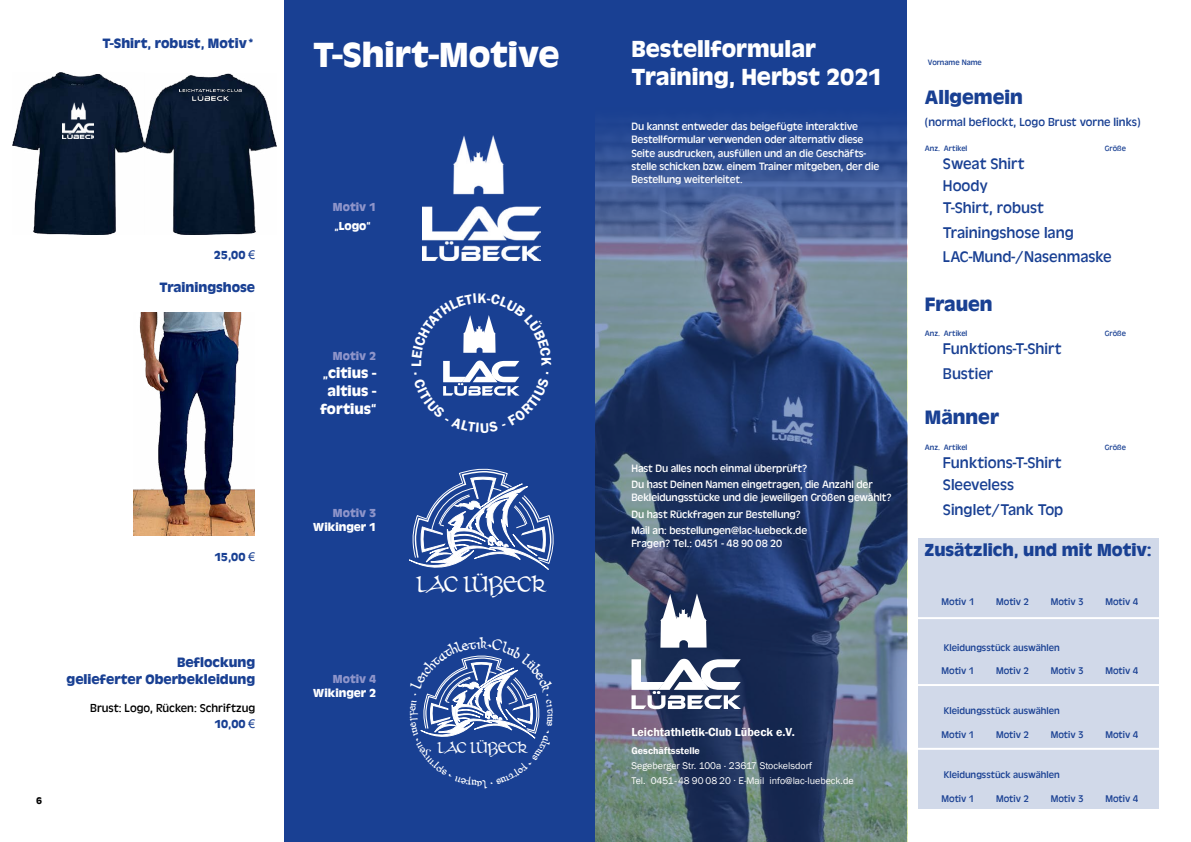
<style>
.page{position:relative;width:1191px;height:842px;background:#fff}
.page>*{position:absolute;margin:0;border:0;box-sizing:border-box;transform-origin:0 0}
.t1{font:700 36px "Antique Oli T";color:#fff}
.t2{font:700 24px/28.8px "Antique Oli T";color:#fff}
.t3{font:22.8px "Wintanceastre DEMO";letter-spacing:-.055em;color:#fff}
.t4{font:700 20px "Antique Oli T";color:#194093}
.t5{font:700 18px "Antique Oli T";color:#194093}
.t6{font:16px/22px "Antique Oli T";color:#194093}
.t7{font:15.8px "Wintanceastre DEMO";letter-spacing:-.055em;color:#fff}
.t8{font:700 15px/18px "Antique Oli T";color:#fff;text-align:center}
.t9{font:700 14px/16.8px "Antique Oli T";color:#194093;text-align:right}
.t10{font:12px "Antique Oli T";color:#194093}
.t11{font:700 12px/19.2px "Antique Oli T";color:#8f95ca}
.t12{font:600 12px "Franklin Gothic";color:#fff}
.t13{font:12px "Antique Oli T";color:#000}
.t14{font:700 12px "Antique Oli T";color:#194093}
.t15{font:700 12px "Antique Oli T";color:#fff}
.t16{font:11px/13.2px "Antique Oli T";letter-spacing:-.01em;color:#fff}
.t17{font:10px "Antique Oli T";color:#194093}
.t18{font:10px/14.8px "Franklin Gothic";color:#fff}
.t19{font:600 10px "Franklin Gothic";color:#fff}
.t20{font:700 10px "Antique Oli T";color:#000}
.t21{font:8px "Antique Oli T";color:#194093}
.s1{font-family:"Arial";font-weight:400}
.s2{color:#fff}
.s3{font-size:16px;color:#194093}
</style>
<div class="page">
<img style="left:133px;top:312px;width:121px;height:223px">
<img style="left:12px;top:73px;width:264px;height:161px">
<img style="left:179px;top:90px;width:62px;height:11px">
<img style="left:63px;top:103px;width:30px;height:35px">
<div style="left:283px;top:0;width:312px;height:842px;background:#194093"></div>
<img style="left:422px;top:136px;width:118px;height:125px">
<svg style="left:409px;top:469px;width:144px;height:101px"></svg>
<div style="left:595px;top:0;width:312px;height:842px;background:#194093"></div>
<img style="left:595px;top:126px;width:312px;height:716px">
<div style="left:918px;top:538px;width:240px;height:271px;background:#d1d9e9"></div>
<svg style="left:660px;top:593px;width:47px;height:55px;background:#aeb4c2"></svg>
<svg style="left:631px;top:659px;width:110px;height:50px;background:#9198ac"></svg>
<hr style="left:917px;top:617px;width:242px;height:2px;background:#fff">
<hr style="left:917px;top:684px;width:243px;height:2px;background:#fff">
<hr style="left:917px;top:748px;width:242px;height:2px;background:#fff">
<svg style="left:443px;top:315px;width:77px;height:81px"></svg>
<svg style="left:420px;top:655px;width:120px;height:84px"></svg>
<p class="t9" style="left:102px;top:35px;width:154px">T-Shirt, robust, Motiv*</p>
<p class="t14" style="left:214px;top:248px;width:43px">25,00 <span class="s1">€</span></p>
<p class="t9" style="left:159px;top:279px;width:97px">Trainingshose</p>
<p class="t14" style="left:214px;top:550px;width:42px">15,00 <span class="s1">€</span></p>
<p class="t9" style="left:67px;top:654px;width:190px">Beflockung<br>gelieferter Oberbekleidung</p>
<p class="t13" style="left:90px;top:702px;width:166px">Brust: Logo, Rücken: Schriftzug</p>
<p class="t14" style="left:214px;top:718px;width:42px">10,00 <span class="s1">€</span></p>
<p class="t20" style="left:36px;top:795px;width:7px">6</p>
<h1 class="t1" style="left:313px;top:35px;width:248px">T-Shirt-Motive</h1>
<p class="t11" style="left:333px;top:197px;width:45px">Motiv 1 <span class="s2">„Logo“</span><span class="s3">“</span></p>
<p class="t11" style="left:333px;top:347px;width:45px">Motiv 2</p>
<h3 class="t8" style="left:320px;top:365px;width:58px">„citius - altius - fortius“</h3>
<p class="t11" style="left:333px;top:504px;width:45px">Motiv 3</p>
<p class="t15" style="left:313px;top:521px;width:65px">Wikinger 1</p>
<p class="t11" style="left:333px;top:669px;width:45px">Motiv 4</p>
<p class="t15" style="left:313px;top:686px;width:65px">Wikinger 2</p>
<h3 class="t3" style="left:415px;top:572px;width:133px">LAC LÜBECK</h3>
<h3 class="t7" style="left:437px;top:739px;width:93px">LAC LÜBECK</h3>
<h2 class="t2" style="left:631px;top:34px;width:252px">Bestellformular<br>Training, Herbst 2021</h2>
<p class="t16" style="left:631px;top:120px;width:249px">Du kannst entweder das beigefügte interaktive Bestellformular verwenden oder alternativ diese Seite ausdrucken, ausfüllen und an die Geschäfts&shy;stelle schicken bzw. einem Trainer mitgeben, der die Bestellung weiterleitet.</p>
<p class="t16" style="left:631px;top:461px;width:243px;line-height:16px">Hast Du alles noch einmal überprüft?<br>Du hast Deinen Namen eingetragen, die Anzahl der</p>
<p class="t16" style="left:631px;top:490px;width:262px;line-height:16px">Bekleidungsstücke und die jeweiligen Größen gewählt?<br>Du hast Rückfragen zur Bestellung?<br>Mail an: bestellungen@lac-luebeck.de</p>
<p class="t16" style="left:631px;top:537px;width:152px">Fragen? Tel.: 0451 - 48 90 08 20</p>
<p class="t12" style="left:631px;top:725px;width:165px">Leichtathletik-Club Lübeck e.V.</p>
<p class="t19" style="left:631px;top:744px;width:70px">Geschäftsstelle</p>
<p class="t18" style="left:631px;top:758px;width:224px">Segeberger Str. 100a . 23617 Stockelsdorf<br>Tel. 0451-48 90 08 20 . E-Mail info@lac-luebeck.de</p>
<p class="t21" style="left:928px;top:58px;width:55px">Vorname Name</p>
<h3 class="t4" style="left:925px;top:86px;width:99px">Allgemein</h3>
<p class="t10" style="left:925px;top:115px;width:217px">(normal beflockt, Logo Brust vorne links)</p>
<p class="t21" style="left:925px;top:144px;width:44px">Anz. Artikel</p>
<p class="t21" style="left:1105px;top:144px;width:23px">Größe</p>
<h3 class="t6" style="left:943px;top:153px;width:102px">Sweat Shirt<br>Hoody<br>T-Shirt, robust</h3>
<h3 class="t6" style="left:943px;top:221px;width:170px;line-height:24.4px">Trainingshose lang<br>LAC-Mund-/Nasenmaske</h3>
<h3 class="t4" style="left:925px;top:293px;width:69px">Frauen</h3>
<p class="t21" style="left:925px;top:329px;width:44px">Anz. Artikel</p>
<p class="t21" style="left:1105px;top:329px;width:23px">Größe</p>
<h3 class="t6" style="left:943px;top:337px;width:120px;line-height:24.4px">Funktions-T-Shirt<br>Bustier</h3>
<h3 class="t4" style="left:925px;top:406px;width:76px">Männer</h3>
<p class="t21" style="left:925px;top:443px;width:44px">Anz. Artikel</p>
<p class="t21" style="left:1105px;top:443px;width:23px">Größe</p>
<h3 class="t6" style="left:943px;top:452px;width:120px">Funktions-T-Shirt<br>Sleeveless</h3>
<h3 class="t6" style="left:943px;top:498px;width:122px">Singlet/Tank Top</h3>
<h3 class="t5" style="left:925px;top:540px;width:228px">Zusätzlich, und mit Motiv:</h3>
<p class="t17" style="left:941px;top:596px;width:35px">Motiv 1</p>
<p class="t17" style="left:996px;top:596px;width:35px">Motiv 2</p>
<p class="t17" style="left:1050px;top:596px;width:35px">Motiv 3</p>
<p class="t17" style="left:1105px;top:596px;width:35px">Motiv 4</p>
<p class="t17" style="left:944px;top:642px;width:117px">Kleidungsstück auswählen</p>
<p class="t17" style="left:941px;top:665px;width:35px">Motiv 1</p>
<p class="t17" style="left:996px;top:665px;width:35px">Motiv 2</p>
<p class="t17" style="left:1050px;top:665px;width:35px">Motiv 3</p>
<p class="t17" style="left:1105px;top:665px;width:35px">Motiv 4</p>
<p class="t17" style="left:944px;top:706px;width:117px">Kleidungsstück auswählen</p>
<p class="t17" style="left:941px;top:729px;width:35px">Motiv 1</p>
<p class="t17" style="left:996px;top:729px;width:35px">Motiv 2</p>
<p class="t17" style="left:1050px;top:729px;width:35px">Motiv 3</p>
<p class="t17" style="left:1105px;top:729px;width:35px">Motiv 4</p>
<p class="t17" style="left:944px;top:769px;width:117px">Kleidungsstück auswählen</p>
<p class="t17" style="left:941px;top:793px;width:35px">Motiv 1</p>
<p class="t17" style="left:996px;top:793px;width:35px">Motiv 2</p>
<p class="t17" style="left:1050px;top:793px;width:35px">Motiv 3</p>
<p class="t17" style="left:1105px;top:793px;width:35px">Motiv 4</p>
</div>
